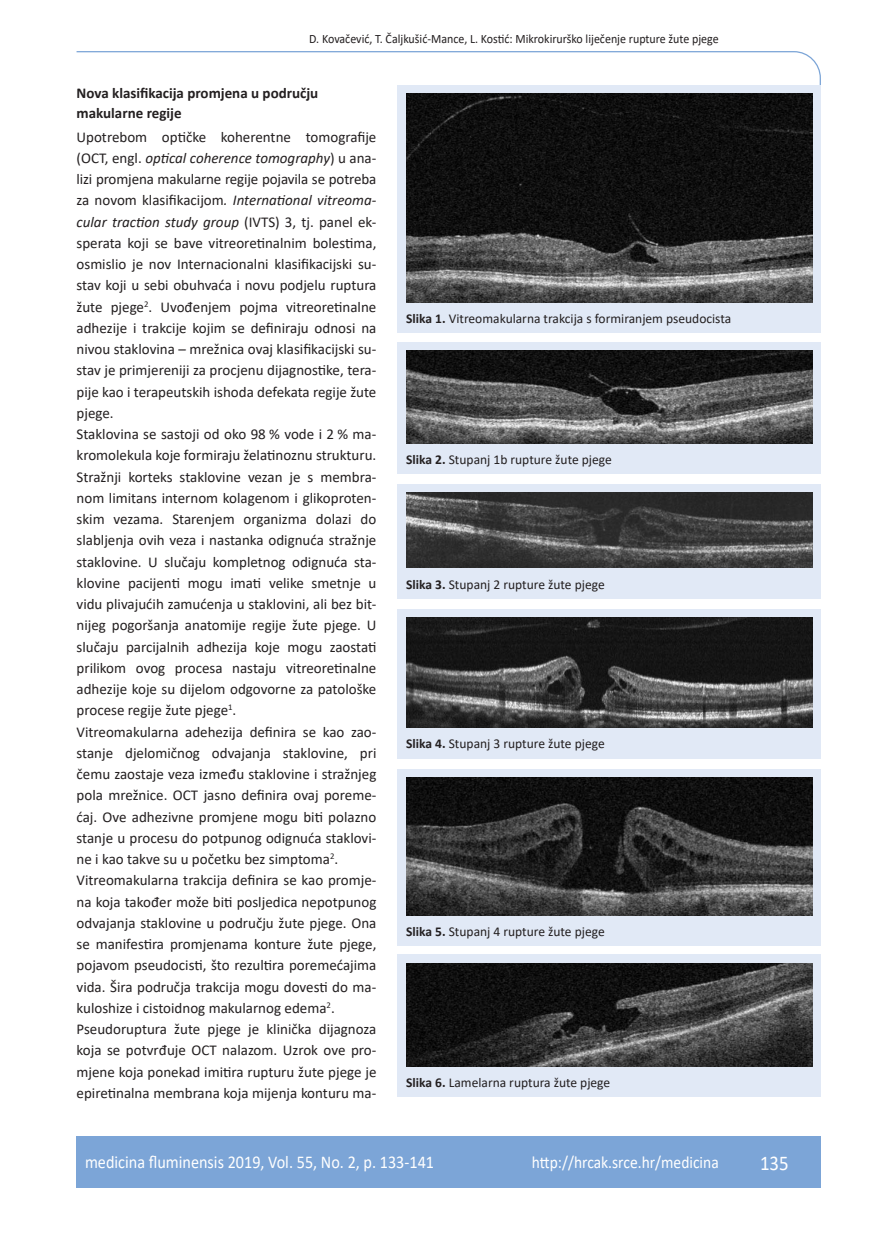
<style>
.page{position:relative;width:872px;height:1234px;background:#fff}
.page>*{position:absolute;margin:0;border:0;box-sizing:border-box;transform-origin:0 0}
.t1{font:21px "Calibri";color:#fff;scale:.9 1}
.t2{font:18px "Calibri";color:#fff;scale:.9 1}
.t3{font:17.25px "Calibri";color:#fff;scale:.9 1}
.osnovni_tekst{font:15px/21.3px "Calibri";color:#231f20;text-align:justify}
.podnaslov{font:700 15px/19.8px "Calibri";color:#231f20}
.potpis_slika{font:13.5px "Calibri";color:#231f20}
.glava{font:12.75px "Calibri";color:#231f20;scale:.94 1}
.s1{font-style:italic}
.s2{font-weight:700}
</style>
<div class="page">
<svg style="left:76px;top:51px;width:745px;height:275px"></svg>
<div style="left:77px;top:1135px;width:744px;height:51px;background:#7ca5d7"></div>
<div style="left:398px;top:85px;width:423px;height:247px;background:#e1e9f6"></div>
<img style="left:406px;top:94px;width:406px;height:209px">
<div style="left:398px;top:342px;width:423px;height:131px;background:#e1e9f6"></div>
<img style="left:406px;top:350px;width:406px;height:93px">
<div style="left:398px;top:484px;width:423px;height:114px;background:#e1e9f6"></div>
<img style="left:406px;top:492px;width:406px;height:75px">
<div style="left:398px;top:609px;width:423px;height:149px;background:#e1e9f6"></div>
<img style="left:406px;top:617px;width:406px;height:110px">
<div style="left:398px;top:769px;width:423px;height:176px;background:#e1e9f6"></div>
<img style="left:406px;top:777px;width:406px;height:137px">
<div style="left:398px;top:954px;width:423px;height:142px;background:#e1e9f6"></div>
<img style="left:406px;top:963px;width:406px;height:102px">
<p class="glava" style="left:309px;top:29px;width:437px">D. Kovačević, T. Čaljkušić-Mance, L. Kostić: Mikrokirurško liječenje rupture žute pjege</p>
<p class="podnaslov" style="left:77px;top:83px;width:243px">Nova klasifikacija promjena u području makularne regije</p>
<p class="osnovni_tekst" style="left:77px;top:126px;width:301px">Upotrebom optičke koherentne tomografije (OCT, engl. <span class="s1">optical coherence tomography</span>) u ana&shy;lizi promjena makularne regije pojavila se potreba za novom klasifikacijom<span class="s1">. International vitreoma&shy;cular traction study group</span> (IVTS) 3, tj. panel ek&shy;sperata koji se bave vitreoretinalnim bolestima, osmislio je nov Internacionalni klasifikacijski su&shy;stav koji u sebi obuhvaća i novu podjelu ruptura žute pjege<sup>2</sup>. Uvođenjem pojma vitreoretinalne adhezije i trakcije kojim se definiraju odnosi na nivou staklovina – mrežnica ovaj klasifikacijski su&shy;stav je primjereniji za procjenu dijagnostike, tera&shy;pije kao i terapeutskih ishoda defekata regije žute pjege.</p>
<p class="osnovni_tekst" style="left:77px;top:423px;width:301px">Staklovina se sastoji od oko 98 % vode i 2 % ma&shy;kromolekula koje formiraju želatinoznu strukturu.<br>Stražnji korteks staklovine vezan je s membra&shy;nom limitans internom kolagenom i glikoproten&shy;skim vezama. Starenjem organizma dolazi do slabljenja ovih veza i nastanka odignuća stražnje staklovine. U slučaju kompletnog odignuća sta&shy;klovine pacijenti mogu imati velike smetnje u vidu plivajućih zamućenja u staklovini, ali bez bit&shy;nijeg pogoršanja anatomije regije žute pjege. U slučaju parcijalnih adhezija koje mogu zaostati prilikom ovog procesa nastaju vitreoretinalne adhezije koje su dijelom odgovorne za patološke procese regije žute pjege<sup>1</sup>.</p>
<p class="osnovni_tekst" style="left:77px;top:720px;width:301px">Vitreomakularna adehezija definira se kao zao&shy;stanje djelomičnog odvajanja staklovine, pri čemu zaostaje veza između staklovine i stražnjeg pola mrežnice. OCT jasno definira ovaj poreme&shy;ćaj. Ove adhezivne promjene mogu biti polazno stanje u procesu do potpunog odignuća staklovi&shy;ne i kao takve su u početku bez simptoma<sup>2</sup>.</p>
<p class="osnovni_tekst" style="left:77px;top:869px;width:301px">Vitreomakularna trakcija definira se kao promje&shy;na koja također može biti posljedica nepotpunog odvajanja staklovine u području žute pjege. Ona se manifestira promjenama konture žute pjege, pojavom pseudocisti, što rezultira poremećajima vida. Šira područja trakcija mogu dovesti do ma&shy;kuloshize i cistoidnog makularnog edema<sup>2</sup>.</p>
<p class="osnovni_tekst" style="left:77px;top:1017px;width:301px">Pseudoruptura žute pjege je klinička dijagnoza koja se potvrđuje OCT nalazom. Uzrok ove pro&shy;mjene koja ponekad imitira rupturu žute pjege je epiretinalna membrana koja mijenja konturu ma-</p>
<p class="potpis_slika" style="left:406px;top:309px;width:326px"><span class="s2">Slika 1.</span> Vitreomakularna trakcija s formiranjem pseudocista</p>
<p class="potpis_slika" style="left:406px;top:450px;width:207px"><span class="s2">Slika 2.</span> Stupanj 1b rupture žute pjege</p>
<p class="potpis_slika" style="left:406px;top:575px;width:200px"><span class="s2">Slika 3.</span> Stupanj 2 rupture žute pjege</p>
<p class="potpis_slika" style="left:406px;top:734px;width:200px"><span class="s2">Slika 4.</span> Stupanj 3 rupture žute pjege</p>
<p class="potpis_slika" style="left:406px;top:921px;width:200px"><span class="s2">Slika 5.</span> Stupanj 4 rupture žute pjege</p>
<p class="potpis_slika" style="left:406px;top:1072px;width:205px"><span class="s2">Slika 6.</span> Lamelarna ruptura žute pjege</p>
<p class="t2" style="left:85px;top:1149px;width:389px">medicina fluminensis 2019, Vol. 55, No. 2, p. 133-141</p>
<p class="t3" style="left:532px;top:1150px;width:209px">http://hrcak.srce.hr/medicina</p>
<p class="t1" style="left:760px;top:1147px;width:33px">135</p>
</div>
